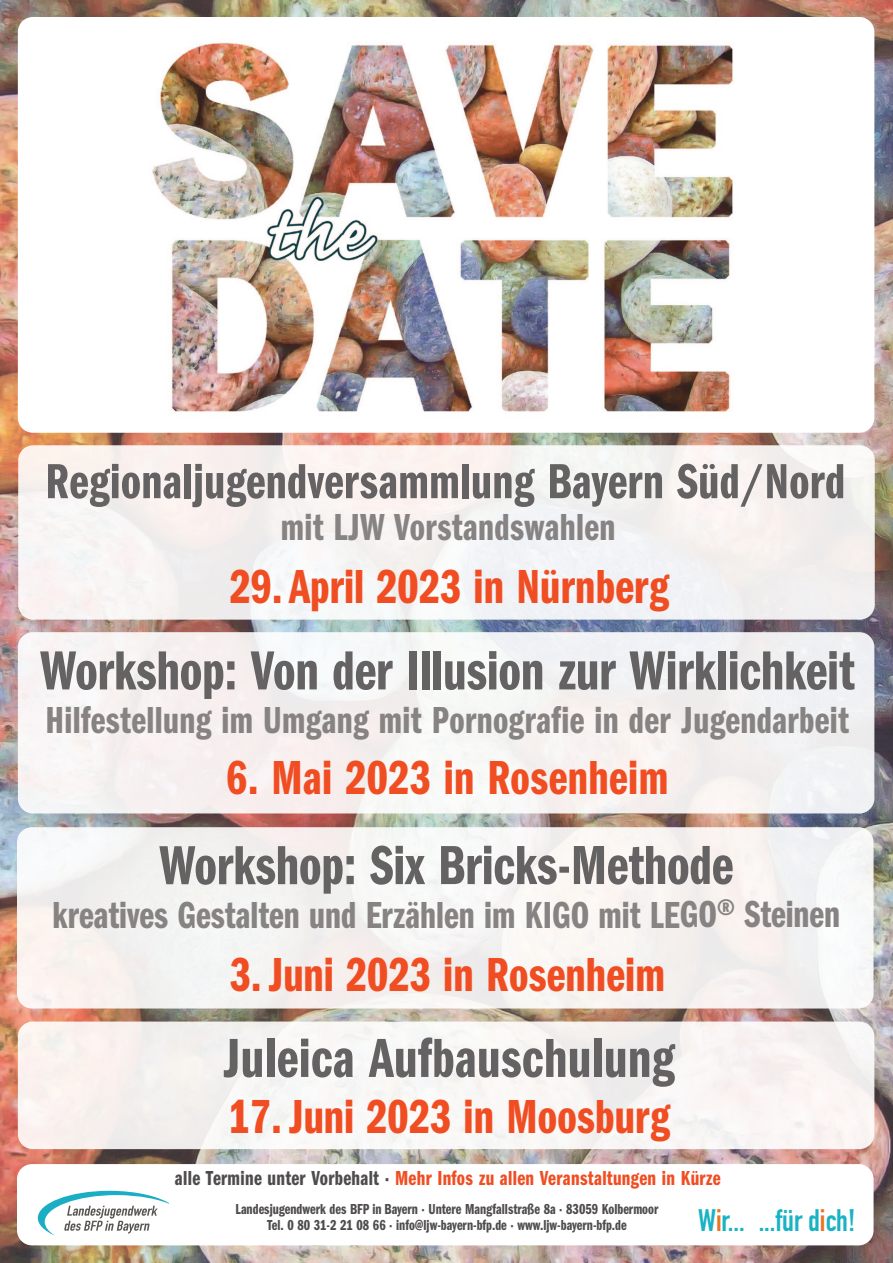
<style>
.page{position:relative;width:893px;height:1263px;background:#fff}
.page>*{position:absolute;margin:0;border:0;box-sizing:border-box;transform-origin:0 0}
.t1{font:57px "Franklin Gothic URW Com Dem";color:#646262}
.t2{font:51px "Franklin Gothic URW Com Dem";letter-spacing:.01em;color:#646262}
.t3{font:49.5px "Franklin Gothic URW Com Dem";letter-spacing:.005em;color:#f04d22}
.t4{font:39px "Franklin Gothic URW Com Dem";letter-spacing:.01em;color:#868382}
.t5{font:700 30.75px "DIN Condensed";color:#19b3c4}
.t6{font:21px "Franklin Gothic URW Com Dem";letter-spacing:.015em;color:#f04d22}
.t7{font:15px "Franklin Gothic URW Com Dem";color:rgb(35 31 32/.8)}
.s1{color:rgb(35 31 32/.8)}
.s2{color:#e67626}
</style>
<div class="page">
<img style="left:0;top:0;width:893px;height:1263px">
<div style="left:18px;top:445px;width:857px;height:175px;background:#f5f2f1;border-radius:15px"></div>
<div style="left:17px;top:1164px;width:856px;height:81px;background:#fff;border-radius:15px"></div>
<div style="left:18px;top:17px;width:856px;height:416px;background:#fff;border-radius:15px"></div>
<img style="left:152px;top:42px;width:582px;height:370px">
<svg style="left:38px;top:1191px;width:131px;height:45px"></svg>
<div style="left:17px;top:827px;width:856px;height:181px;background:#f6f3f1;border-radius:15px"></div>
<div style="left:18px;top:632px;width:856px;height:181px;background:#f6f1f2;border-radius:15px"></div>
<div style="left:18px;top:1021px;width:856px;height:128px;background:#f8f5f3;border-radius:15px"></div>
<p class="t2" style="left:45px;top:464px;width:801px">Regionaljugendversammlung Bayern Süd/Nord</p>
<p class="t4" style="left:281px;top:514px;width:336px">mit LJW Vorstandswahlen</p>
<p class="t3" style="left:230px;top:570px;width:441px">29. April 2023 in Nürnberg</p>
<p class="t1" style="left:40px;top:651px;width:816px">Workshop: Von der Illusion zur Wirklichkeit</p>
<p class="t4" style="left:45px;top:707px;width:805px">Hilfestellung im Umgang mit Pornografie in der Jugendarbeit</p>
<p class="t3" style="left:226px;top:761px;width:444px">6. Mai 2023 in Rosenheim</p>
<p class="t1" style="left:159px;top:846px;width:575px">Workshop: Six Bricks-Methode</p>
<p class="t4" style="left:53px;top:902px;width:789px">kreatives Gestalten und Erzählen im KIGO mit LEGO<sup>®</sup> Steinen</p>
<p class="t3" style="left:230px;top:958px;width:437px">3.Juni 2023 in Rosenheim</p>
<p class="t1" style="left:223px;top:1039px;width:453px">Juleica Aufbauschulung</p>
<p class="t3" style="left:229px;top:1100px;width:443px">17.Juni 2023 in Moosburg</p>
<p class="t6" style="left:175px;top:1171px;width:547px"><span class="s1">alle Termine unter Vorbehalt ·</span> Mehr Infos zu allen Veranstaltungen in Kürze</p>
<p class="t7" style="left:235px;top:1203px;width:424px">Landesjugendwerk des BFP in Bayern · Untere Mangfallstraße 8a · 83059 Kolbermoor</p>
<p class="t7" style="left:267px;top:1220px;width:361px">Tel. 0 80 31-2 21 08 66 · info@ljw-bayern-bfp.de · www.ljw-bayern-bfp.de</p>
<p class="t5" style="left:698px;top:1202px;width:159px">W<span class="s2">i</span>r... ...für d<span class="s2">i</span>ch!</p>
</div>
